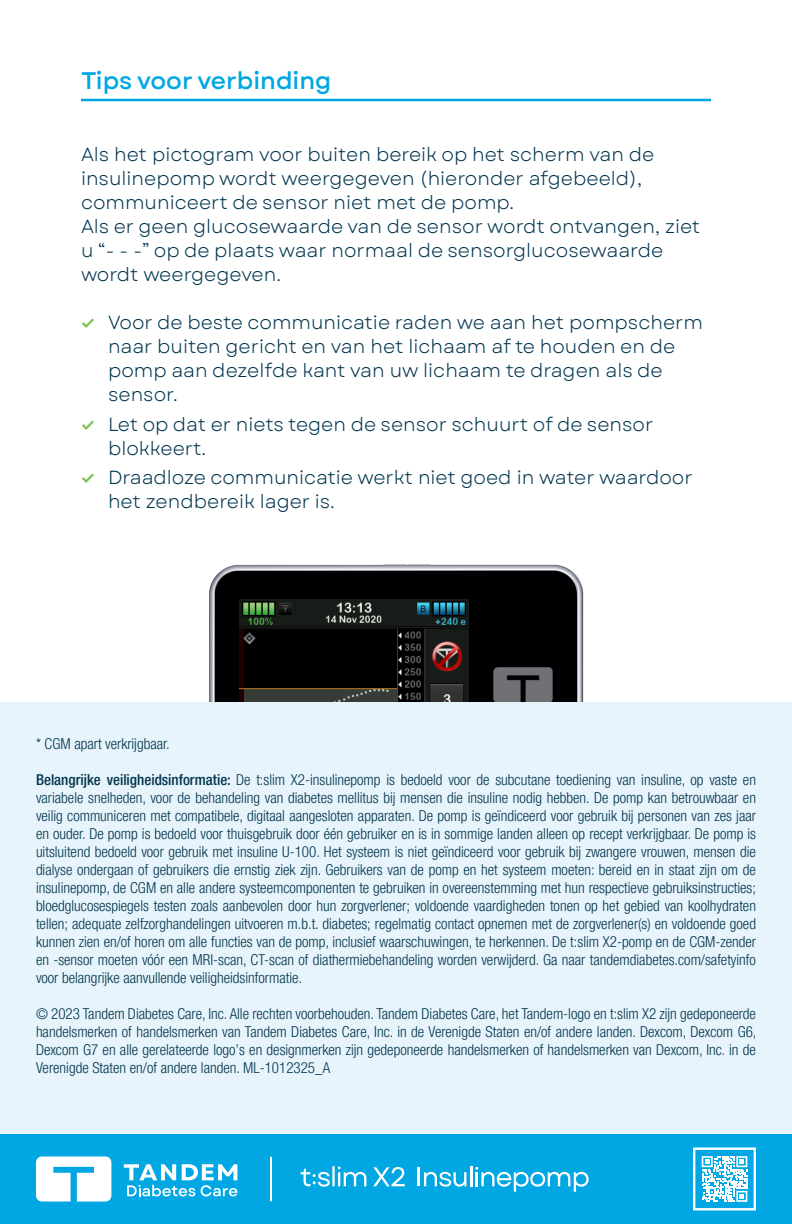
<style>
.page{position:relative;width:792px;height:1224px;background:#fff}
.page>*{position:absolute;margin:0;border:0;box-sizing:border-box;transform-origin:0 0}
.Heading_2{font:500 24px "Garet";color:#00a7e3}
.Body{font:19px/24px "Garet";color:#01354e}
.Disclosures{font:300 condensed 15px/18px "Helvetica Neue LT Pro";color:#01354e;text-align:justify}
.s1{font-weight:700;font-size:16px;color:#7ac24d}
.s2{font-weight:500}
</style>
<div class="page">
<div style="left:0;top:1134px;width:792px;height:90px;background:#00a7e3"></div>
<hr style="left:81px;top:99px;width:630px;height:2px;background:#00a7e3">
<img style="left:209px;top:564px;width:375px;height:138px">
<img style="left:239px;top:599px;width:230px;height:103px">
<div style="left:0;top:702px;width:792px;height:432px;background:#e8f4fb"></div>
<svg style="left:36px;top:1156px;width:75px;height:46px;background:#d8f1fa"></svg>
<svg style="left:124px;top:1164px;width:113px;height:32px"></svg>
<hr style="left:270px;top:1158px;width:2px;height:42px;background:#fff">
<svg style="left:693px;top:1147px;width:63px;height:64px"></svg>
<svg style="left:301px;top:1166px;width:104px;height:21px"></svg>
<svg style="left:418px;top:1167px;width:48px;height:20px"></svg>
<hr style="left:470px;top:1166px;width:2px;height:20px;background:#fff">
<svg style="left:475px;top:1167px;width:114px;height:25px"></svg>
<p class="Heading_2" style="left:81px;top:66px;width:252px">Tips voor verbinding</p>
<p class="Body" style="left:81px;top:143px;width:575px">Als het pictogram voor buiten bereik op het scherm van de insulinepomp wordt weergegeven (hieronder afgebeeld), communiceert de sensor niet met de pomp.</p>
<p class="Body" style="left:81px;top:215px;width:621px">Als er geen glucosewaarde van de sensor wordt ontvangen, ziet u “- - -” op de plaats waar normaal de sensorglucosewaarde wordt weergegeven.</p>
<p class="Body" style="left:108px;top:311px;width:597px;text-indent:-27px"><span class="s1">✓</span> Voor de beste communicatie raden we aan het pompscherm naar buiten gericht en van het lichaam af te houden en de pomp aan dezelfde kant van uw lichaam te dragen als de sensor.</p>
<p class="Body" style="left:108px;top:413px;width:547px;text-indent:-27px"><span class="s1">✓</span> Let op dat er niets tegen de sensor schuurt of de sensor blokkeert.</p>
<p class="Body" style="left:108px;top:466px;width:586px;text-indent:-27px"><span class="s1">✓</span> Draadloze communicatie werkt niet goed in water waardoor het zendbereik lager is.</p>
<p class="Disclosures" style="left:36px;top:734px;width:135px">* CGM apart verkrijgbaar.</p>
<p class="Disclosures" style="left:36px;top:770px;width:722px"><span class="s2">Belangrijke veiligheidsinformatie:</span> De t:slim X2-insulinepomp is bedoeld voor de subcutane toediening van insuline, op vaste en variabele snelheden, voor de behandeling van diabetes mellitus bij mensen die insuline nodig hebben. De pomp kan betrouwbaar en veilig communiceren met compatibele, digitaal aangesloten apparaten. De pomp is geïndiceerd voor gebruik bij personen van zes jaar en ouder. De pomp is bedoeld voor thuisgebruik door één gebruiker en is in sommige landen alleen op recept verkrijgbaar. De pomp is uitsluitend bedoeld voor gebruik met insuline U-100. Het systeem is niet geïndiceerd voor gebruik bij zwangere vrouwen, mensen die dialyse ondergaan of gebruikers die ernstig ziek zijn. Gebruikers van de pomp en het systeem moeten: bereid en in staat zijn om de insulinepomp, de CGM en alle andere systeemcomponenten te gebruiken in overeenstemming met hun respectieve gebruiksinstructies; bloedglucosespiegels testen zoals aanbevolen door hun zorgverlener; voldoende vaardigheden tonen op het gebied van koolhydraten tellen; adequate zelfzorghandelingen uitvoeren m.b.t. diabetes; regelmatig contact opnemen met de zorgverlener(s) en voldoende goed kunnen zien en/of horen om alle functies van de pomp, inclusief waarschuwingen, te herkennen. De t:slim X2-pomp en de CGM-zender en -sensor moeten vóór een MRI-scan, CT-scan of diathermiebehandeling worden verwijderd. Ga naar tandemdiabetes.com/safetyinfo voor belangrijke aanvullende veiligheidsinformatie.</p>
<p class="Disclosures" style="left:36px;top:1004px;width:722px">© 2023 Tandem Diabetes Care, Inc. Alle rechten voorbehouden. Tandem Diabetes Care, het Tandem-logo en t:slim X2 zijn gedeponeerde handelsmerken of handelsmerken van Tandem Diabetes Care, Inc. in de Verenigde Staten en/of andere landen. Dexcom, Dexcom G6, Dexcom G7 en alle gerelateerde logo’s en designmerken zijn gedeponeerde handelsmerken of handelsmerken van Dexcom, Inc. in de Verenigde Staten en/of andere landen. ML-1012325_A</p>
</div>
